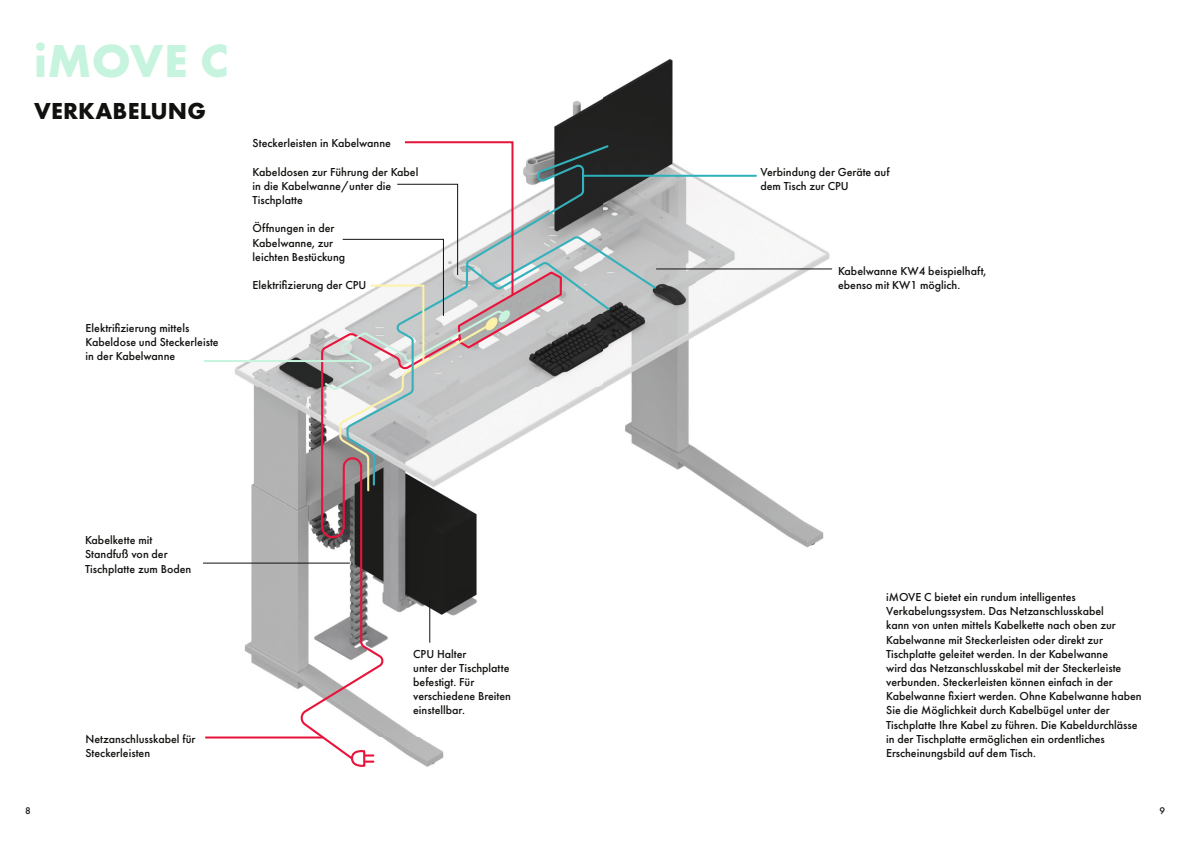
<style>
.page{position:relative;width:1191px;height:842px;background:#fff}
.page>*{position:absolute;margin:0;border:0;box-sizing:border-box;transform-origin:0 0}
.t1{font:700 48px "Futura PT";letter-spacing:.01em;color:#c7f4de}
.t2{font:700 24px "Futura PT";letter-spacing:.01em;color:#11110f}
.t3{font:500 12px/14.2px "Futura PT";color:#11110f}
.t4{font:500 10px "Futura PT";color:#11110f}
</style>
<div class="page">
<img style="left:219px;top:45px;width:614px;height:722px">
<img style="left:219px;top:44px;width:7px;height:33px">
<svg style="left:298px;top:331px;width:165px;height:430px"></svg>
<svg style="left:350px;top:749px;width:23px;height:18px"></svg>
<hr style="left:203px;top:563px;width:147px;height:1px;background:#11110f">
<hr style="left:204px;top:360px;width:160px;height:2px;background:#c7f4de">
<hr style="left:429px;top:600px;width:1px;height:43px;background:#11110f">
<svg style="left:322px;top:140px;width:336px;height:352px"></svg>
<hr style="left:205px;top:736px;width:118px;height:2px;background:#e7123a">
<hr style="left:583px;top:175px;width:173px;height:2px;background:#29b2bb">
<hr style="left:656px;top:268px;width:176px;height:1px;background:#11110f">
<h1 class="t1" style="left:34px;top:30px;width:196px">iMOVE C</h1>
<h2 class="t2" style="left:34px;top:96px;width:173px">VERKABELUNG</h2>
<p class="t3" style="left:86px;top:321px;width:135px">Elektrifizierung mittels<br>Kabeldose und Steckerleiste in der Kabelwanne</p>
<p class="t3" style="left:253px;top:136px;width:140px">Steckerleisten in Kabelwanne</p>
<p class="t3" style="left:253px;top:165px;width:167px">Kabeldosen zur Führung der Kabel in die Kabelwanne/unter die<br>Tischplatte</p>
<p class="t3" style="left:253px;top:221px;width:94px">Öffnungen in der<br>Kabelwanne, zur leichten Bestückung</p>
<p class="t3" style="left:253px;top:278px;width:115px">Elektrifizierung der CPU</p>
<p class="t3" style="left:85px;top:533px;width:108px">Kabelkette mit<br>Standfuß von der<br>Tischplatte zum Boden</p>
<p class="t3" style="left:85px;top:732px;width:112px">Netzanschlusskabel für<br>Steckerleisten</p>
<p class="t3" style="left:413px;top:647px;width:99px">CPU Halter<br>unter der Tischplatte befestigt. Für verschiedene Breiten einstellbar.</p>
<p class="t3" style="left:760px;top:165px;width:131px">Verbindung der Geräte auf dem Tisch zur CPU</p>
<p class="t3" style="left:838px;top:264px;width:150px">Kabelwanne KW4 beispielhaft, ebenso mit KW1 möglich.</p>
<p class="t3" style="left:886px;top:590px;width:257px">iMOVE C bietet ein rundum intelligentes Verkabelungssystem. Das Netzanschlusskabel<br>kann von unten mittels Kabelkette nach oben zur Kabelwanne mit Steckerleisten oder direkt zur Tischplatte geleitet werden. In der Kabelwanne<br>wird das Netzanschlusskabel mit der Steckerleiste verbunden. Steckerleisten können einfach in der Kabelwanne fixiert werden. Ohne Kabelwanne haben Sie die Möglichkeit durch Kabelbügel unter der Tischplatte Ihre Kabel zu führen. Die Kabeldurchlässe in der Tischplatte ermöglichen ein ordentliches Erscheinungsbild auf dem Tisch.</p>
<p class="t4" style="left:25px;top:804px;width:7px">8</p>
<p class="t4" style="left:1159px;top:804px;width:7px">9</p>
</div>
